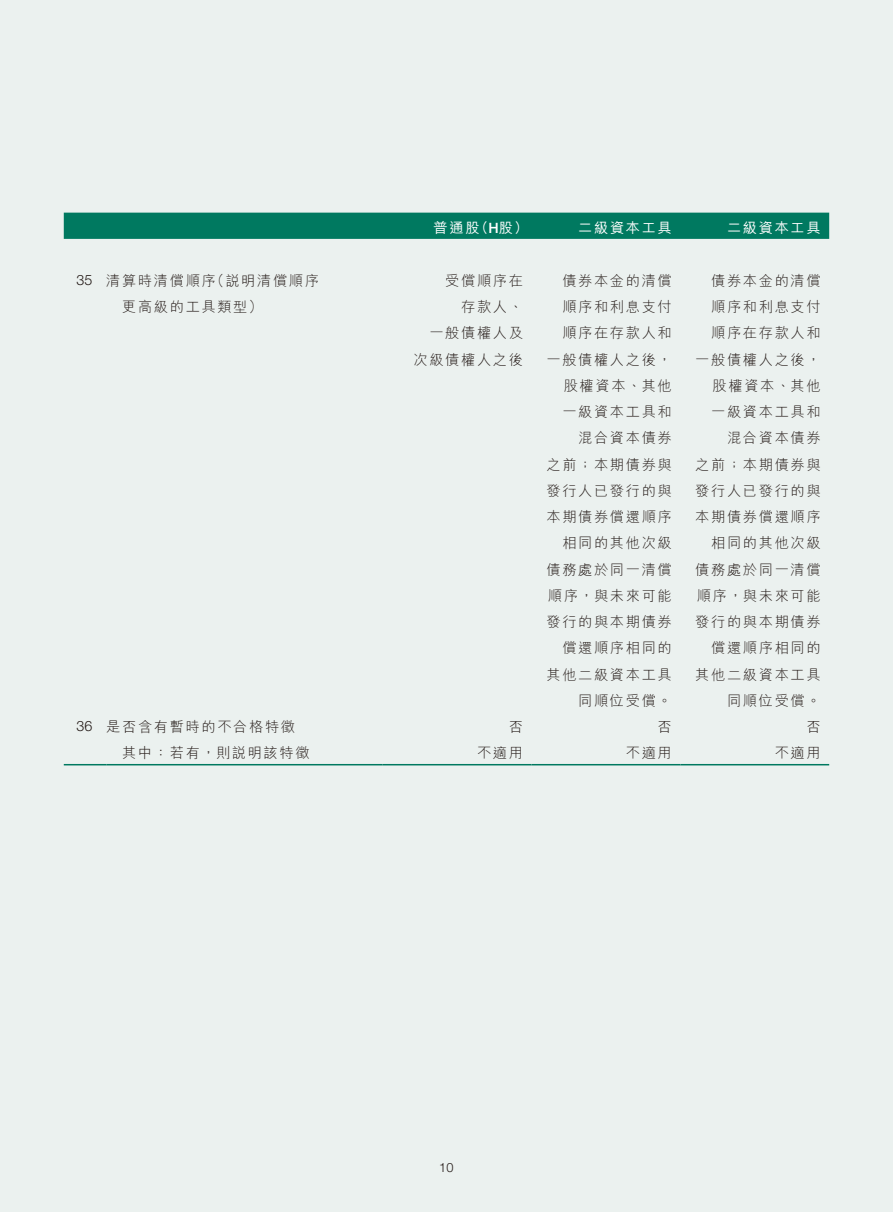
<style>
.page{position:relative;width:893px;height:1212px;background:#ebf1ef}
.page>*{position:absolute;margin:0;border:0;box-sizing:border-box;transform-origin:0 0}
.t1{font:300 14.25px/26.2px "M Hei HK";letter-spacing:.115em;color:#231916;text-align:right}
.t2{font:500 14.25px "M Hei HK";letter-spacing:.115em;color:#fff}
.t3{font:300 12.75px "Helvetica Neue";color:#231916}
.s1{font-family:"Helvetica Neue"}
</style>
<div class="page">
<div style="left:64px;top:213px;width:765px;height:26px;background:#007960"></div>
<hr style="left:64px;top:764px;width:42px;height:1px;background:#007960">
<hr style="left:106px;top:764px;width:277px;height:1px;background:#007960">
<hr style="left:383px;top:764px;width:148px;height:1px;background:#007960">
<hr style="left:531px;top:764px;width:149px;height:1px;background:#007960">
<hr style="left:680px;top:764px;width:149px;height:1px;background:#007960">
<p class="t2" style="left:434px;top:218px;width:96px">普通股（<span class="s1">H</span>股）</p>
<p class="t2" style="left:578px;top:218px;width:95px">二級資本工具</p>
<p class="t2" style="left:727px;top:218px;width:95px">二級資本工具</p>
<p class="t1" style="left:106px;top:267px;width:214px;text-align:left;text-indent:-30px"><span class="s1">35</span> 清算時清償順序（說明清償順序　更高級的工具類型）</p>
<p class="t1" style="left:413px;top:267px;width:111px">受償順序在<br>存款人、<br>一般債權人及次級債權人之後</p>
<p class="t1" style="left:546px;top:267px;width:127px">債券本金的清償順序和利息支付順序在存款人和一般債權人之後，股權資本、其他一級資本工具和混合資本債券<br>之前；本期債券與發行人已發行的與本期債券償還順序相同的其他次級債務處於同一清償順序，與未來可能發行的與本期債券償還順序相同的其他二級資本工具同順位受償。</p>
<p class="t1" style="left:695px;top:267px;width:127px">債券本金的清償順序和利息支付順序在存款人和一般債權人之後，股權資本、其他一級資本工具和混合資本債券<br>之前；本期債券與發行人已發行的與本期債券償還順序相同的其他次級債務處於同一清償順序，與未來可能發行的與本期債券償還順序相同的其他二級資本工具同順位受償。</p>
<p class="t1" style="left:77px;top:713px;width:220px"><span class="s1">36</span> 是否含有暫時的不合格特徵</p>
<p class="t1" style="left:509px;top:713px;width:16px">否</p>
<p class="t1" style="left:658px;top:713px;width:16px">否</p>
<p class="t1" style="left:806px;top:713px;width:16px">否</p>
<p class="t1" style="left:106px;top:739px;width:205px">　其中：若有，則說明該特徵</p>
<p class="t1" style="left:477px;top:739px;width:47px">不適用</p>
<p class="t1" style="left:626px;top:739px;width:47px">不適用</p>
<p class="t1" style="left:775px;top:739px;width:47px">不適用</p>
<p class="t3" style="left:439px;top:1159px;width:16px">10</p>
</div>
